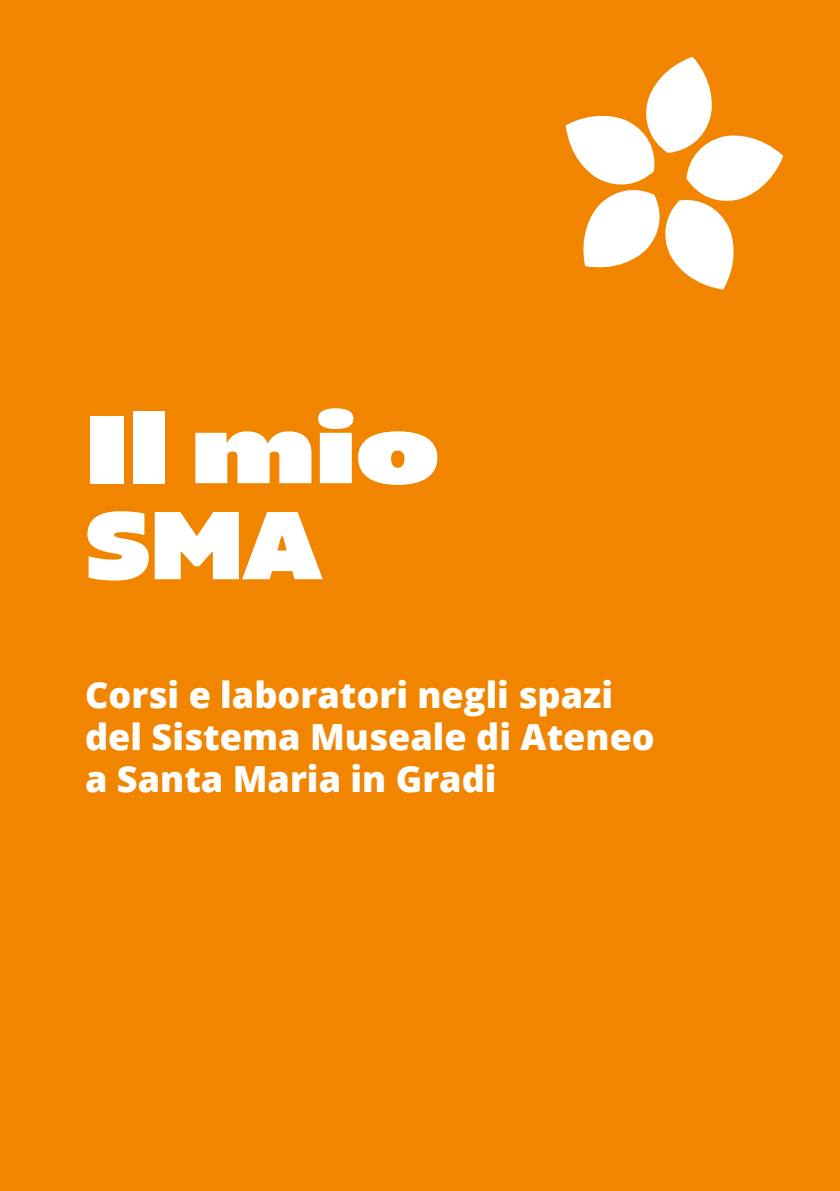
<style>
.page{position:relative;width:840px;height:1191px;background:#fff}
.page>*{position:absolute;margin:0;border:0;box-sizing:border-box;transform-origin:0 0}
.t1{font:800 96px "Arkit";color:#fff}
.t2{font:800 96px "Arkit";color:#fff}
.t3{font:800 36px/42px "Open Sans";color:#fff}
</style>
<div class="page">
<div style="left:0;top:0;width:839px;height:1191px;background:#f18500"></div>
<svg style="left:565px;top:57px;width:217px;height:232px"></svg>
<h1 class="t1" style="left:85px;top:390px;width:355px">Il mio</h1>
<h1 class="t2" style="left:85px;top:485px;width:238px">SMA</h1>
<p class="t3" style="left:85px;top:672px;width:571px">Corsi e laboratori negli spazi del Sistema Museale di Ateneo a Santa Maria in Gradi</p>
</div>
